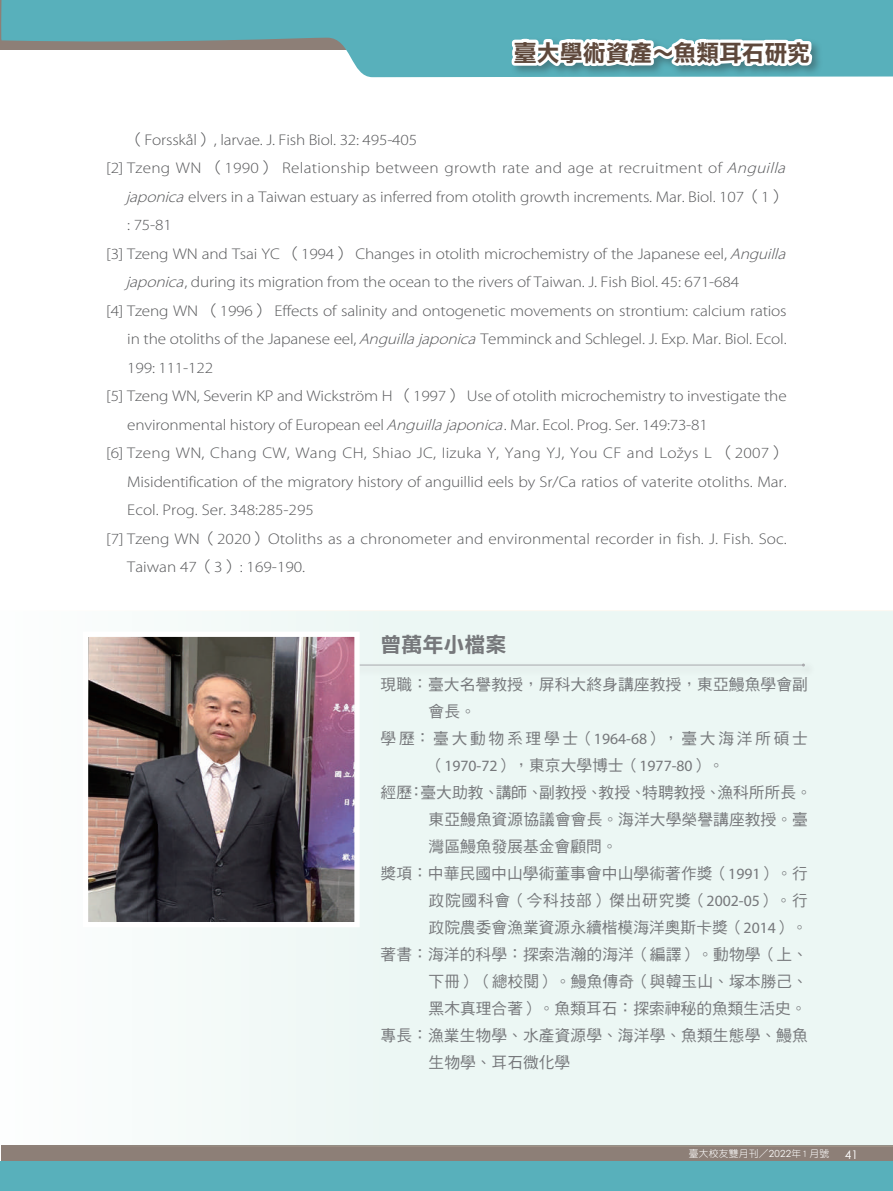
<style>
.page{position:relative;width:893px;height:1191px;background:#fff}
.page>*{position:absolute;margin:0;border:0;box-sizing:border-box;transform-origin:0 0}
.t1{font:22.95px "DF Li Hei Std W7";color:#5e483b}
.t2{font:21px "DF Li Hei Std W7";color:#76787b}
.t3{font:15.75px "DF Hei Std W5";letter-spacing:.005em;color:#76787b}
.t4{font:15.75px "DF Hei Std W5";letter-spacing:.17em;color:#76787b}
.t5{font:15.75px "DF Hei Std W5";letter-spacing:.045em;color:#76787b}
.t6{font:15.75px "Myriad Pro";color:#76787b}
.t7{font:300 15.6px "Myriad Pro";letter-spacing:-.01em;color:#57585a;scale:1.11 1}
.t8{font:300 15.6px "Myriad Pro";letter-spacing:.015em;color:#57585a;scale:1.11 1}
.t9{font:12px "Century Gothic";color:#fff}
.t10{font:9.75px "DF Yuan Std W3";letter-spacing:.025em;color:#fff}
.s1{font-family:"DF Hei Std W3";font-weight:400}
.s2{font-style:italic}
.s3{font-family:"Myriad Pro"}
.s4{font-family:"DF Hei Std W5"}
.s5{font-family:"Century Gothic"}
</style>
<div class="page">
<div style="left:1px;top:1145px;width:892px;height:46px;background:#8d7f77"></div>
<svg style="left:1px;top:0;width:892px;height:77px;fill:#58b0bb"></svg>
<div style="left:1px;top:1161px;width:892px;height:30px;background:#58b0bb"></div>
<div style="left:509px;top:37px;width:314px;height:41px;background:#231f20;opacity:.35"></div>
<svg style="left:503px;top:19px;width:312px;height:59px"></svg>
<div style="left:202px;top:610px;width:691px;height:536px;background:#ecf7f4"></div>
<div style="left:300px;top:661px;width:516px;height:16px;background:#231f20;opacity:.3"></div>
<hr style="left:302px;top:664px;width:501px;height:1px;background:#a8a9ad">
<img style="left:89px;top:637px;width:265px;height:284px">
<div style="left:83px;top:631px;width:277px;height:296px;border:5px solid #fff"></div>
<h1 class="t1" style="left:514px;top:40px;width:298px">臺大學術資產～魚類耳石研究</h1>
<p class="t7" style="left:127px;top:130px;width:263px"><span class="s1">（</span>Forsskål<span class="s1">）</span>, larvae. J. Fish Biol. 32: 495-405</p>
<p class="t8" style="left:106px;top:158px;width:617px">[2] Tzeng WN <span class="s1">（</span>1990<span class="s1">）</span> Relationship between growth rate and age at recruitment of <span class="s2">Anguilla</span></p>
<p class="t7" style="left:126px;top:187px;width:597px"><span class="s2">japonica</span> elvers in a Taiwan estuary as inferred from otolith growth increments. Mar. Biol. 107<span class="s1">（</span>1<span class="s1">）</span></p>
<p class="t7" style="left:127px;top:215px;width:42px">: 75-81</p>
<p class="t7" style="left:106px;top:244px;width:617px">[3] Tzeng WN and Tsai YC <span class="s1">（</span>1994<span class="s1">）</span> Changes in otolith microchemistry of the Japanese eel, <span class="s2">Anguilla</span></p>
<p class="t7" style="left:126px;top:272px;width:554px"><span class="s2">japonica</span>, during its migration from the ocean to the rivers of Taiwan. J. Fish Biol. 45: 671-684</p>
<p class="t7" style="left:106px;top:301px;width:614px">[4] Tzeng WN <span class="s1">（</span>1996<span class="s1">）</span> Effects of salinity and ontogenetic movements on strontium: calcium ratios</p>
<p class="t7" style="left:127px;top:329px;width:595px">in the otoliths of the Japanese eel, <span class="s2">Anguillajaponica</span> Temminck and Schlegel. J. Exp. Mar. Biol. Ecol.</p>
<p class="t7" style="left:127px;top:358px;width:79px">199: 111-122</p>
<p class="t7" style="left:106px;top:386px;width:614px">[5] Tzeng WN, Severin KP and Wickström H <span class="s1">（</span>1997<span class="s1">）</span> Use of otolith microchemistry to investigate the</p>
<p class="t7" style="left:127px;top:415px;width:525px">environmental history of European eel <span class="s2">Anguillajaponica</span>. Mar. Ecol. Prog. Ser. 149:73-81</p>
<p class="t8" style="left:106px;top:443px;width:614px">[6] Tzeng WN, Chang CW, Wang CH, Shiao JC, Iizuka Y, Yang YJ, You CF and Ložys L <span class="s1">（</span>2007<span class="s1">）</span></p>
<p class="t7" style="left:127px;top:472px;width:596px">Misidentification of the migratory history of anguillid eels by Sr/Ca ratios of vaterite otoliths. Mar.</p>
<p class="t7" style="left:127px;top:500px;width:170px">Ecol. Prog. Ser. 348:285-295</p>
<p class="t7" style="left:106px;top:529px;width:614px">[7] Tzeng WN<span class="s1">（</span>2020<span class="s1">）</span>Otoliths as a chronometer and environmental recorder in fish. J. Fish. Soc.</p>
<p class="t7" style="left:127px;top:557px;width:162px">Taiwan 47<span class="s1">（</span>3<span class="s1">）</span>: 169-190.</p>
<h2 class="t2" style="left:381px;top:633px;width:127px">曾萬年小檔案</h2>
<p class="t3" style="left:381px;top:675px;width:429px">現職：臺大名譽教授，屏科大終身講座教授，東亞鰻魚學會副</p>
<p class="t3" style="left:429px;top:702px;width:49px">會長。</p>
<p class="t4" style="left:381px;top:729px;width:429px">學歷：臺大動物系理學士（<span class="s3">1964-68</span>），臺大海洋所碩士</p>
<p class="t6" style="left:429px;top:755px;width:297px"><span class="s4">（</span>1970-72<span class="s4">），東京大學博士（</span>1977-80<span class="s4">）。</span></p>
<p class="t3" style="left:381px;top:783px;width:433px">經歷：臺大助教、講師、副教授、教授、特聘教授、漁科所所長。</p>
<p class="t3" style="left:429px;top:810px;width:381px">東亞鰻魚資源協議會會長。海洋大學榮譽講座教授。臺</p>
<p class="t3" style="left:429px;top:837px;width:190px">灣區鰻魚發展基金會顧問。</p>
<p class="t3" style="left:381px;top:864px;width:429px">獎項：中華民國中山學術董事會中山學術著作獎（<span class="s3">1991</span>）。行</p>
<p class="t5" style="left:429px;top:891px;width:381px">政院國科會（今科技部）傑出研究獎（<span class="s3">2002-05</span>）。行</p>
<p class="t3" style="left:429px;top:918px;width:380px">政院農委會漁業資源永續楷模海洋奧斯卡獎（<span class="s3">2014</span>）。</p>
<p class="t3" style="left:381px;top:945px;width:429px">著書：海洋的科學：探索浩瀚的海洋（編譯）。動物學（上、</p>
<p class="t3" style="left:429px;top:972px;width:381px">下冊）（總校閱）。鰻魚傳奇（與韓玉山、塚本勝己、</p>
<p class="t3" style="left:429px;top:999px;width:379px">黑木真理合著）。魚類耳石：探索神秘的魚類生活史。</p>
<p class="t3" style="left:381px;top:1026px;width:429px">專長：漁業生物學、水產資源學、海洋學、魚類生態學、鰻魚</p>
<p class="t3" style="left:429px;top:1053px;width:143px">生物學、耳石微化學</p>
<p class="t10" style="left:689px;top:1148px;width:142px">臺大校友雙月刊／<span class="s5">2022</span>年 1月號</p>
<p class="t9" style="left:845px;top:1147px;width:15px">41</p>
</div>
